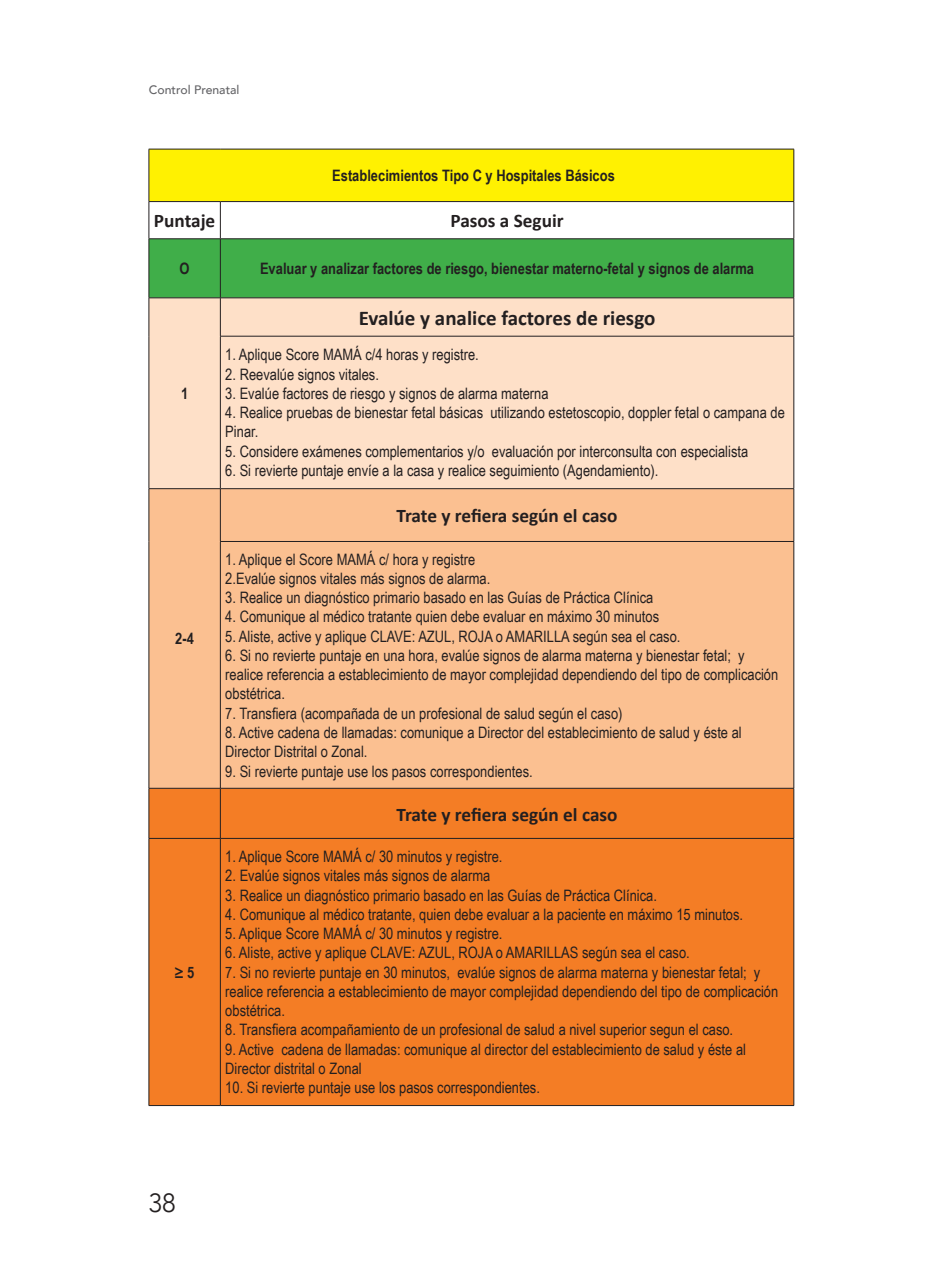
<style>
.page{position:relative;width:943px;height:1280px;background:#fff}
.page>*{position:absolute;margin:0;border:0;box-sizing:border-box;transform-origin:0 0}
.t1{font:300 26.25px "Avenir";color:#231f20}
.t2{font:700 21px "Calibri";color:#231f20}
.t3{font:700 19.25px "Calibri";color:#231f20}
.t4{font:15.75px/19.2px "Arial Narrow";color:#231f20}
.t5{font:700 15.75px "Arial Narrow";color:#231f20}
.t6{font:500 12.25px "Avenir";color:#636366}
</style>
<div class="page">
<div style="left:149px;top:149px;width:644px;height:53px;background:#fff101"></div>
<svg style="left:150px;top:202px;width:643px;height:96px"></svg>
<div style="left:150px;top:299px;width:643px;height:189px;background:#fee0c8"></div>
<div style="left:150px;top:489px;width:643px;height:299px;background:#fbc091"></div>
<div style="left:150px;top:789px;width:643px;height:316px;background:#f47d25"></div>
<hr style="left:149px;top:298px;width:1px;height:38px;background:#231f20">
<hr style="left:149px;top:336px;width:1px;height:152px;background:#231f20">
<hr style="left:220px;top:298px;width:1px;height:38px;background:#231f20">
<hr style="left:793px;top:298px;width:1px;height:38px;background:#231f20">
<hr style="left:220px;top:336px;width:574px;height:1px;background:#231f20">
<hr style="left:220px;top:336px;width:1px;height:152px;background:#231f20">
<hr style="left:793px;top:336px;width:1px;height:152px;background:#231f20">
<hr style="left:149px;top:488px;width:71px;height:1px;background:#231f20">
<hr style="left:149px;top:489px;width:1px;height:52px;background:#231f20">
<hr style="left:149px;top:541px;width:1px;height:247px;background:#231f20">
<hr style="left:220px;top:542px;width:1px;height:246px;background:#231f20">
<hr style="left:793px;top:542px;width:1px;height:246px;background:#231f20">
<hr style="left:149px;top:788px;width:71px;height:1px;background:#231f20">
<hr style="left:149px;top:788px;width:1px;height:50px;background:#231f20">
<hr style="left:149px;top:838px;width:71px;height:1px;background:#231f20">
<hr style="left:149px;top:839px;width:1px;height:266px;background:#231f20">
<hr style="left:149px;top:1105px;width:71px;height:1px;background:#231f20">
<hr style="left:220px;top:839px;width:1px;height:266px;background:#231f20">
<hr style="left:793px;top:839px;width:1px;height:266px;background:#231f20">
<hr style="left:220px;top:1105px;width:574px;height:1px;background:#231f20">
<hr style="left:149px;top:149px;width:71px;height:1px;background:#231f20">
<hr style="left:149px;top:149px;width:1px;height:52px;background:#231f20">
<hr style="left:220px;top:149px;width:574px;height:1px;background:#231f20">
<hr style="left:793px;top:149px;width:1px;height:52px;background:#231f20">
<hr style="left:220px;top:488px;width:574px;height:1px;background:#231f20">
<hr style="left:220px;top:489px;width:1px;height:52px;background:#231f20">
<hr style="left:793px;top:489px;width:1px;height:52px;background:#231f20">
<hr style="left:220px;top:541px;width:574px;height:1px;background:#231f20">
<hr style="left:220px;top:788px;width:574px;height:1px;background:#231f20">
<hr style="left:220px;top:788px;width:1px;height:50px;background:#231f20">
<hr style="left:793px;top:788px;width:1px;height:50px;background:#231f20">
<hr style="left:220px;top:838px;width:574px;height:1px;background:#231f20">
<hr style="left:149px;top:201px;width:71px;height:1px;background:#231f20">
<hr style="left:149px;top:202px;width:1px;height:36px;background:#231f20">
<hr style="left:220px;top:201px;width:574px;height:1px;background:#231f20">
<hr style="left:220px;top:202px;width:1px;height:36px;background:#231f20">
<hr style="left:793px;top:202px;width:1px;height:36px;background:#231f20">
<hr style="left:149px;top:239px;width:1px;height:59px;background:#231f20">
<hr style="left:149px;top:238px;width:71px;height:1px;background:#231f20">
<hr style="left:220px;top:238px;width:574px;height:1px;background:#231f20">
<hr style="left:220px;top:239px;width:1px;height:59px;background:#231f20">
<hr style="left:793px;top:239px;width:1px;height:59px;background:#231f20">
<hr style="left:149px;top:298px;width:71px;height:1px;background:#231f20">
<hr style="left:220px;top:298px;width:574px;height:1px;background:#231f20">
<p class="t6" style="left:149px;top:79px;width:92px">Control Prenatal</p>
<p class="t5" style="left:332px;top:164px;width:284px">Establecimientos Tipo C y Hospitales Básicos</p>
<p class="t3" style="left:154px;top:209px;width:63px">Puntaje</p>
<p class="t3" style="left:450px;top:209px;width:115px">Pasos a Seguir</p>
<p class="t5" style="left:180px;top:257px;width:12px">O</p>
<p class="t5" style="left:260px;top:257px;width:495px">Evaluar y analizar factores de riesgo, bienestar materno-fetal y signos de alarma</p>
<p class="t5" style="left:181px;top:381px;width:9px">1</p>
<p class="t5" style="left:175px;top:627px;width:20px">2-4</p>
<p class="t5" style="left:175px;top:960px;width:21px">≥ 5</p>
<h2 class="t2" style="left:359px;top:305px;width:298px">Evalúe y analice factores de riesgo</h2>
<p class="t4" style="left:225px;top:345px;width:255px">1. Aplique Score MAMÁ c/4 horas y registre.</p>
<p class="t4" style="left:225px;top:364px;width:155px">2. Reevalúe signos vitales.</p>
<p class="t4" style="left:225px;top:383px;width:325px">3. Evalúe factores de riesgo y signos de alarma materna</p>
<p class="t4" style="left:225px;top:402px;width:561px">4. Realice pruebas de bienestar fetal básicas utilizando estetoscopio, doppler fetal o campana de<br>Pinar.</p>
<p class="t4" style="left:225px;top:441px;width:524px">5. Considere exámenes complementarios y/o evaluación por interconsulta con especialista</p>
<p class="t4" style="left:225px;top:460px;width:434px">6. Si revierte puntaje envíe a la casa y realice seguimiento (Agendamiento).</p>
<p class="t3" style="left:396px;top:504px;width:222px">Trate y refiera según el caso</p>
<p class="t4" style="left:225px;top:549px;width:266px">1. Aplique el Score MAMÁ c/ hora y registre<br>2.Evalúe signos vitales más signos de alarma.</p>
<p class="t4" style="left:225px;top:587px;width:429px">3. Realice un diagnóstico primario basado en las Guías de Práctica Clínica</p>
<p class="t4" style="left:225px;top:607px;width:435px">4. Comunique al médico tratante quien debe evaluar en máximo 30 minutos</p>
<p class="t4" style="left:225px;top:626px;width:456px">5. Aliste, active y aplique CLAVE: AZUL, ROJA o AMARILLA según sea el caso.</p>
<p class="t4" style="left:225px;top:645px;width:554px">6. Si no revierte puntaje en una hora, evalúe signos de alarma materna y bienestar fetal; y realice referencia a establecimiento de mayor complejidad dependiendo del tipo de complicación obstétrica.</p>
<p class="t4" style="left:225px;top:703px;width:399px">7. Transfiera (acompañada de un profesional de salud según el caso)</p>
<p class="t4" style="left:225px;top:722px;width:518px">8. Active cadena de llamadas: comunique a Director del establecimiento de salud y éste al<br>Director Distrital o Zonal.</p>
<p class="t4" style="left:225px;top:761px;width:309px">9. Si revierte puntaje use los pasos correspondientes.</p>
<p class="t3" style="left:396px;top:802px;width:222px">Trate y refiera según el caso</p>
<p class="t4" style="left:225px;top:846px;width:279px">1. Aplique Score MAMÁ c/ 30 minutos y registre.</p>
<p class="t4" style="left:225px;top:866px;width:266px">2. Evalúe signos vitales más signos de alarma</p>
<p class="t4" style="left:225px;top:885px;width:433px">3. Realice un diagnóstico primario basado en las Guías de Práctica Clínica.</p>
<p class="t4" style="left:225px;top:904px;width:519px">4. Comunique al médico tratante, quien debe evaluar a la paciente en máximo 15 minutos.</p>
<p class="t4" style="left:225px;top:923px;width:279px">5. Aplique Score MAMÁ c/ 30 minutos y registre.</p>
<p class="t4" style="left:225px;top:943px;width:466px">6. Aliste, active y aplique CLAVE: AZUL, ROJA o AMARILLAS según sea el caso.</p>
<p class="t4" style="left:225px;top:962px;width:554px">7. Si no revierte puntaje en 30 minutos, evalúe signos de alarma materna y bienestar fetal; y realice referencia a establecimiento de mayor complejidad dependiendo del tipo de complicación obstétrica.</p>
<p class="t4" style="left:225px;top:1020px;width:509px">8. Transfiera acompañamiento de un profesional de salud a nivel superior segun el caso.</p>
<p class="t4" style="left:225px;top:1039px;width:522px">9. Active cadena de llamadas: comunique al director del establecimiento de salud y éste al<br>Director distrital o Zonal</p>
<p class="t4" style="left:225px;top:1077px;width:316px">10. Si revierte puntaje use los pasos correspondientes.</p>
<h1 class="t1" style="left:149px;top:1187px;width:29px">38</h1>
</div>
